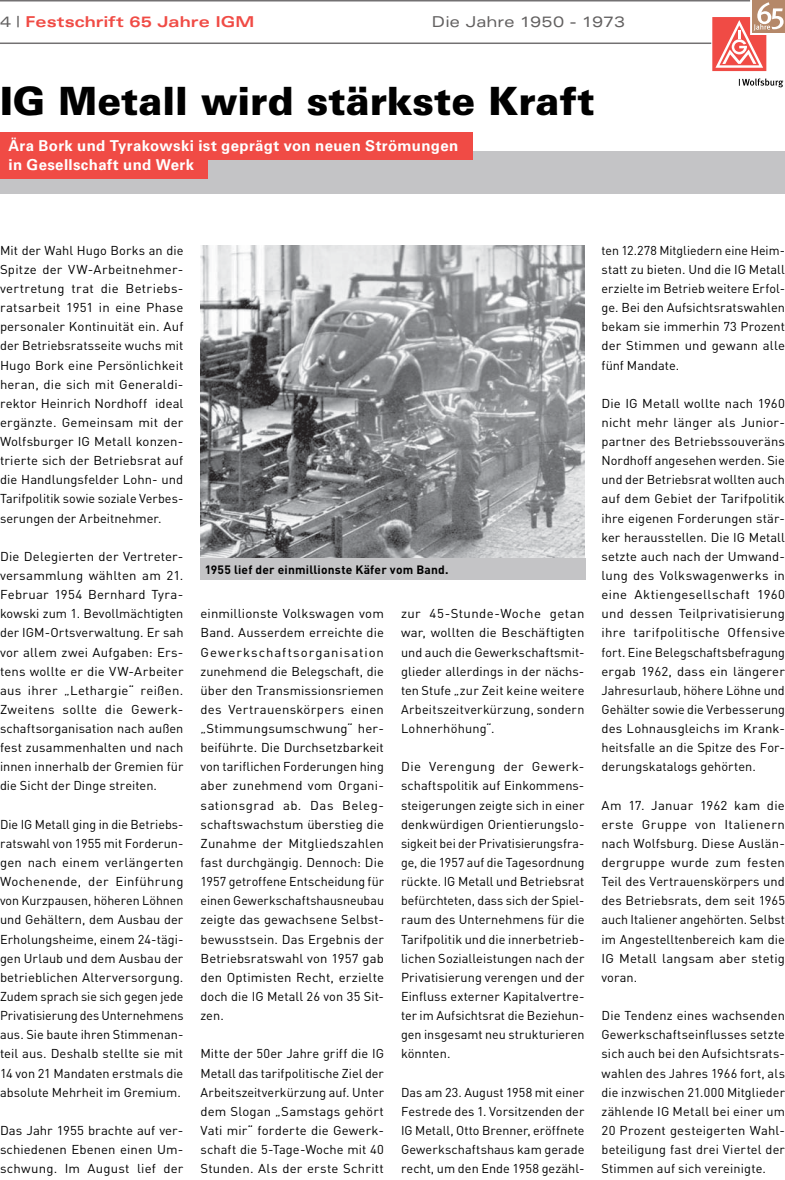
<style>
.page{position:relative;width:785px;height:1180px;background:#fff}
.page>*{position:absolute;margin:0;border:0;box-sizing:border-box;transform-origin:0 0}
.t1{font:900 39px "Univers LT Std";color:#000}
.t2{font:700 15px/19.5px "Univers LT Std";letter-spacing:.02em;color:#fff}
.t3{font:700 expanded 15px "Univers LT Std";color:#f04b45}
.t4{font:expanded 15px "Univers LT Std";color:#626060}
.t5{font:12.75px/19.2px "DINOT";letter-spacing:.005em;color:#000;text-align:justify}
.t6{font:700 12px "DINOT";letter-spacing:.015em;color:#000}
.s1{font-weight:400;color:#626060}
</style>
<div class="page">
<div style="left:0;top:151px;width:784px;height:42px;background:#c4c4c6"></div>
<div style="left:0;top:132px;width:472px;height:47px;background:#f04b45"></div>
<div style="left:208px;top:160px;width:400px;height:26px;background:#c4c4c6"></div>
<img style="left:200px;top:246px;width:384px;height:313px">
<div style="left:200px;top:559px;width:385px;height:21px;background:#c4c4c6"></div>
<hr style="left:0;top:43px;width:760px;height:1px;background:#737172">
<hr style="left:0;top:0;width:784px;height:2px;background:#737172">
<svg style="left:738px;top:78px;width:45px;height:9px"></svg>
<svg style="left:711px;top:0;width:73px;height:72px"></svg>
<p class="t3" style="left:0;top:13px;width:256px"><span class="s1">4 |</span> Festschrift 65 Jahre IGM</p>
<p class="t4" style="left:432px;top:15px;width:195px">Die Jahre 1950 - 1973</p>
<h1 class="t1" style="left:0;top:85px;width:596px">IG Metall wird stärkste Kraft</h1>
<p class="t2" style="left:9px;top:137px;width:451px">Ära Bork und Tyrakowski ist geprägt von neuen Strömungen in Gesellschaft und Werk</p>
<p class="t5" style="left:0;top:242px;width:185px">Mit der Wahl Hugo Borks an die Spitze der VW-Arbeitnehmer&shy;vertretung trat die Betriebs&shy;ratsarbeit 1951 in eine Phase personaler Kontinuität ein. Auf der Betriebsratsseite wuchs mit Hugo Bork eine Persönlichkeit heran, die sich mit Generaldi&shy;rektor Heinrich Nordhoff ideal ergänzte. Gemeinsam mit der Wolfsburger IG Metall konzen&shy;trierte sich der Betriebsrat auf die Handlungsfelder Lohn- und Tarifpolitik sowie soziale Verbes&shy;serungen der Arbeitnehmer.</p>
<p class="t5" style="left:0;top:548px;width:185px">Die Delegierten der Vertreter&shy;versammlung wählten am 21.<br>Februar 1954 Bernhard Tyra&shy;kowski zum 1. Bevollmächtigten der IGM-Ortsverwaltung. Er sah vor allem zwei Aufgaben: Ers&shy;tens wollte er die VW-Arbeiter aus ihrer „Lethargie“ reißen.<br>Zweitens sollte die Gewerk&shy;schaftsorganisation nach außen fest zusammenhalten und nach innen innerhalb der Gremien für die Sicht der Dinge streiten.</p>
<p class="t5" style="left:0;top:816px;width:185px">Die IG Metall ging in die Betriebs&shy;ratswahl von 1955 mit Forderun&shy;gen nach einem verlängerten Wochenende, der Einführung von Kurzpausen, höheren Löhnen und Gehältern, dem Ausbau der Erholungsheime, einem 24-tägi&shy;gen Urlaub und dem Ausbau der betrieblichen Alterversorgung.<br>Zudem sprach sie sich gegen jede Privatisierung des Unternehmens aus. Sie baute ihren Stimmenan&shy;teil aus. Deshalb stellte sie mit 14 von 21 Mandaten erstmals die absolute Mehrheit im Gremium.</p>
<p class="t5" style="left:0;top:1122px;width:185px">Das Jahr 1955 brachte auf ver&shy;schiedenen Ebenen einen Um&shy;schwung. Im August lief der</p>
<p class="t6" style="left:205px;top:565px;width:245px">1955 lief der einmillionste Käfer vom Band.</p>
<p class="t5" style="left:200px;top:606px;width:185px">einmillionste Volkswagen vom Band. Ausserdem erreichte die Gewerkschaftsorganisation zunehmend die Belegschaft, die über den Transmissionsriemen des Vertrauenskörpers einen „Stimmungsumschwung“ her&shy;beiführte. Die Durchsetzbarkeit von tariflichen Forderungen hing aber zunehmend vom Organi&shy;sationsgrad ab. Das Beleg&shy;schaftswachstum überstieg die Zunahme der Mitgliedszahlen fast durchgängig. Dennoch: Die 1957 getroffene Entscheidung für einen Gewerkschaftshausneubau zeigte das gewachsene Selbst&shy;bewusstsein. Das Ergebnis der Betriebsratswahl von 1957 gab den Optimisten Recht, erzielte doch die IG Metall 26 von 35 Sit&shy;zen.</p>
<p class="t5" style="left:200px;top:1046px;width:185px">Mitte der 50er Jahre griff die IG Metall das tarifpolitische Ziel der Arbeitszeitverkürzung auf. Unter dem Slogan „Samstags gehört Vati mir“ forderte die Gewerk&shy;schaft die 5-Tage-Woche mit 40<br>Stunden. Als der erste Schritt</p>
<p class="t5" style="left:401px;top:606px;width:185px">zur 45-Stunde-Woche getan war, wollten die Beschäftigten und auch die Gewerkschaftsmit&shy;glieder allerdings in der nächs&shy;ten Stufe „zur Zeit keine weitere Arbeitszeitverkürzung, sondern Lohnerhöhung“.</p>
<p class="t5" style="left:401px;top:759px;width:185px">Die Verengung der Gewerk&shy;schaftspolitik auf Einkommens&shy;steigerungen zeigte sich in einer denkwürdigen Orientierungslo&shy;sigkeit bei der Privatisierungsfra&shy;ge, die 1957 auf die Tagesordnung rückte. IG Metall und Betriebsrat befürchteten, dass sich der Spiel&shy;raum des Unternehmens für die Tarifpolitik und die innerbetrieb&shy;lichen Sozialleistungen nach der Privatisierung verengen und der Einfluss externer Kapitalvertre&shy;ter im Aufsichtsrat die Beziehun&shy;gen insgesamt neu strukturieren könnten.</p>
<p class="t5" style="left:401px;top:1084px;width:185px">Das am 23. August 1958 mit einer Festrede des 1. Vorsitzenden der IG Metall, Otto Brenner, eröffnete Gewerkschaftshaus kam gerade recht, um den Ende 1958 gezähl-</p>
<p class="t5" style="left:601px;top:242px;width:185px">ten 12.278 Mitgliedern eine Heim&shy;statt zu bieten. Und die IG Metall erzielte im Betrieb weitere Erfol&shy;ge. Bei den Aufsichtsratswahlen bekam sie immerhin 73 Prozent der Stimmen und gewann alle fünf Mandate.</p>
<p class="t5" style="left:601px;top:395px;width:185px">Die IG Metall wollte nach 1960 nicht mehr länger als Junior&shy;partner des Betriebssouveräns Nordhoff angesehen werden. Sie und der Betriebsrat wollten auch auf dem Gebiet der Tarifpolitik ihre eigenen Forderungen stär&shy;ker herausstellen. Die IG Metall setzte auch nach der Umwand&shy;lung des Volkswagenwerks in eine Aktiengesellschaft 1960 und dessen Teilprivatisierung ihre tarifpolitische Offensive fort. Eine Belegschaftsbefragung ergab 1962, dass ein längerer Jahresurlaub, höhere Löhne und Gehälter sowie die Verbesserung des Lohnausgleichs im Krank&shy;heitsfalle an die Spitze des For&shy;derungskatalogs gehörten.</p>
<p class="t5" style="left:601px;top:797px;width:185px">Am 17. Januar 1962 kam die erste Gruppe von Italienern nach Wolfsburg. Diese Auslän&shy;dergruppe wurde zum festen Teil des Vertrauenskörpers und des Betriebsrats, dem seit 1965 auch Italiener angehörten. Selbst im Angestelltenbereich kam die IG Metall langsam aber stetig voran.</p>
<p class="t5" style="left:601px;top:1007px;width:185px">Die Tendenz eines wachsenden Gewerkschaftseinflusses setzte sich auch bei den Aufsichtsrats&shy;wahlen des Jahres 1966 fort, als die inzwischen 21.000 Mitglieder zählende IG Metall bei einer um 20 Prozent gesteigerten Wahl&shy;beteiligung fast drei Viertel der Stimmen auf sich vereinigte.</p>
</div>
